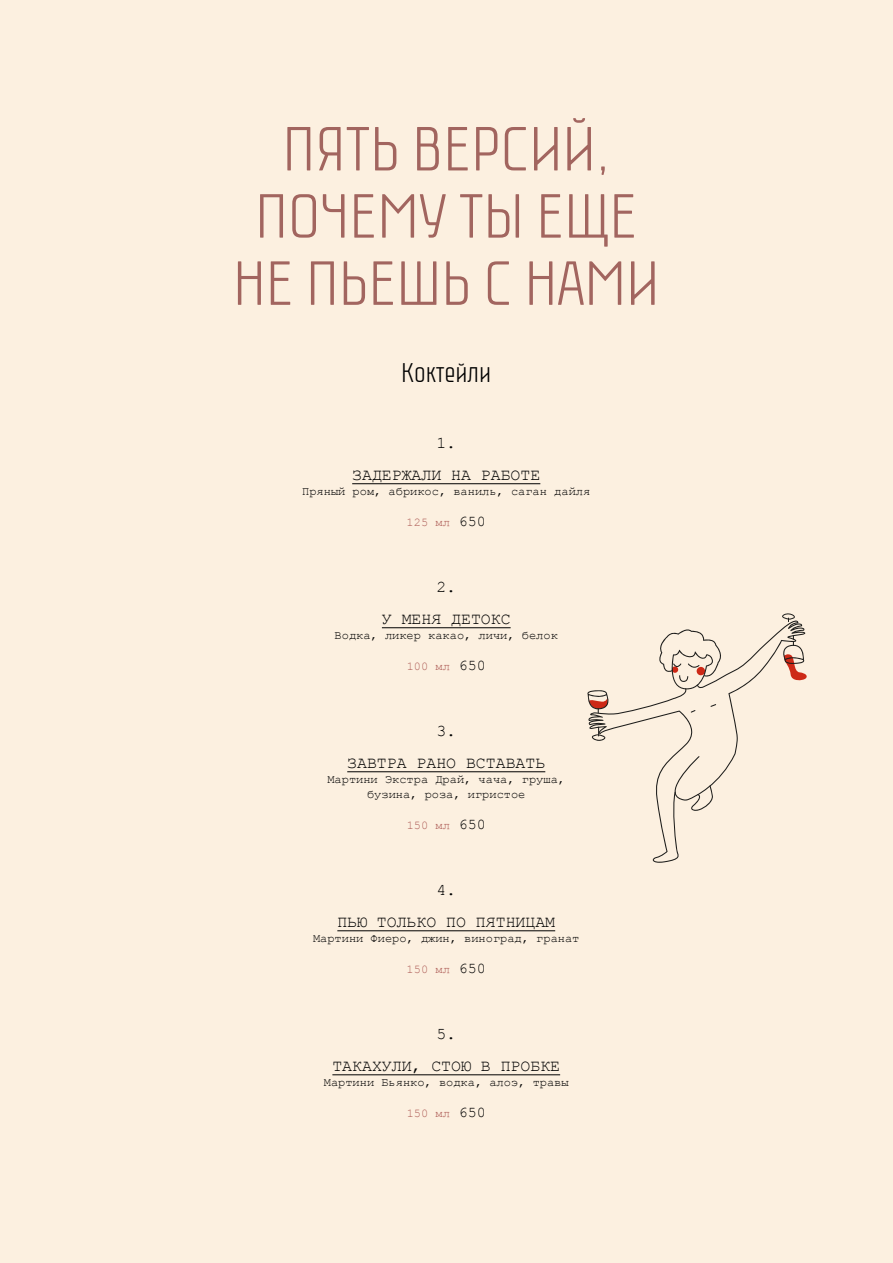
<style>
.page{position:relative;width:893px;height:1263px;background:#fcf0e0}
.page>*{position:absolute;margin:0;border:0;box-sizing:border-box;transform-origin:0 0}
.t1{font:condensed 62.1px/67.2px "Rawer";color:#a2655f;text-align:center}
.t2{font:condensed 27px "Rawer";color:#000}
.t3{font:16.5px/31.5px "Courier New";color:#000;text-align:center}
.t4{font:12px/15px "Courier New";color:#000;text-align:center}
.t5{font:12px "Courier New";color:#ae5d57}
.s1{font-size:15px;color:#000}
</style>
<div class="page">
<hr style="left:352px;top:483px;width:188px;height:1px;background:#000">
<hr style="left:382px;top:627px;width:129px;height:1px;background:#000">
<hr style="left:347px;top:771px;width:198px;height:1px;background:#000">
<hr style="left:337px;top:930px;width:218px;height:1px;background:#000">
<hr style="left:332px;top:1074px;width:228px;height:1px;background:#000">
<svg style="left:587px;top:613px;width:220px;height:250px"></svg>
<h1 class="t1" style="left:233px;top:115px;width:428px">ПЯТЬ ВЕРСИЙ,<br>ПОЧЕМУ ТЫ ЕЩЕ<br>НЕ ПЬЕШЬ С НАМИ</h1>
<h2 class="t2" style="left:401px;top:358px;width:92px">Коктейли</h2>
<h3 class="t3" style="left:352px;top:427px;width:190px">1.<br>ЗАДЕРЖАЛИ НА РАБОТЕ</h3>
<p class="t4" style="left:302px;top:483px;width:290px">Пряный ром, абрикос, ваниль, саган дайля</p>
<p class="t5" style="left:407px;top:515px;width:81px">125 мл <span class="s1">650</span></p>
<h3 class="t3" style="left:382px;top:571px;width:130px">2.<br>У МЕНЯ ДЕТОКС</h3>
<p class="t4" style="left:335px;top:627px;width:225px">Водка, ликер какао, личи, белок</p>
<p class="t5" style="left:407px;top:659px;width:81px">100 мл <span class="s1">650</span></p>
<h3 class="t3" style="left:347px;top:715px;width:200px">3.<br>ЗАВТРА РАНО ВСТАВАТЬ</h3>
<p class="t4" style="left:327px;top:771px;width:239px">Мартини Экстра Драй, чача, груша, бузина, роза, игристое</p>
<p class="t5" style="left:407px;top:818px;width:81px">150 мл <span class="s1">650</span></p>
<h3 class="t3" style="left:337px;top:874px;width:219px">4.<br>ПЬЮ ТОЛЬКО ПО ПЯТНИЦАМ</h3>
<p class="t4" style="left:313px;top:930px;width:268px">Мартини Фиеро, джин, виноград, гранат</p>
<p class="t5" style="left:407px;top:962px;width:81px">150 мл <span class="s1">650</span></p>
<h3 class="t3" style="left:332px;top:1018px;width:229px">5.<br>ТАКАХУЛИ, СТОЮ В ПРОБКЕ</h3>
<p class="t4" style="left:324px;top:1074px;width:246px">Мартини Бьянко, водка, алоэ, травы</p>
<p class="t5" style="left:407px;top:1106px;width:81px">150 мл <span class="s1">650</span></p>
</div>
